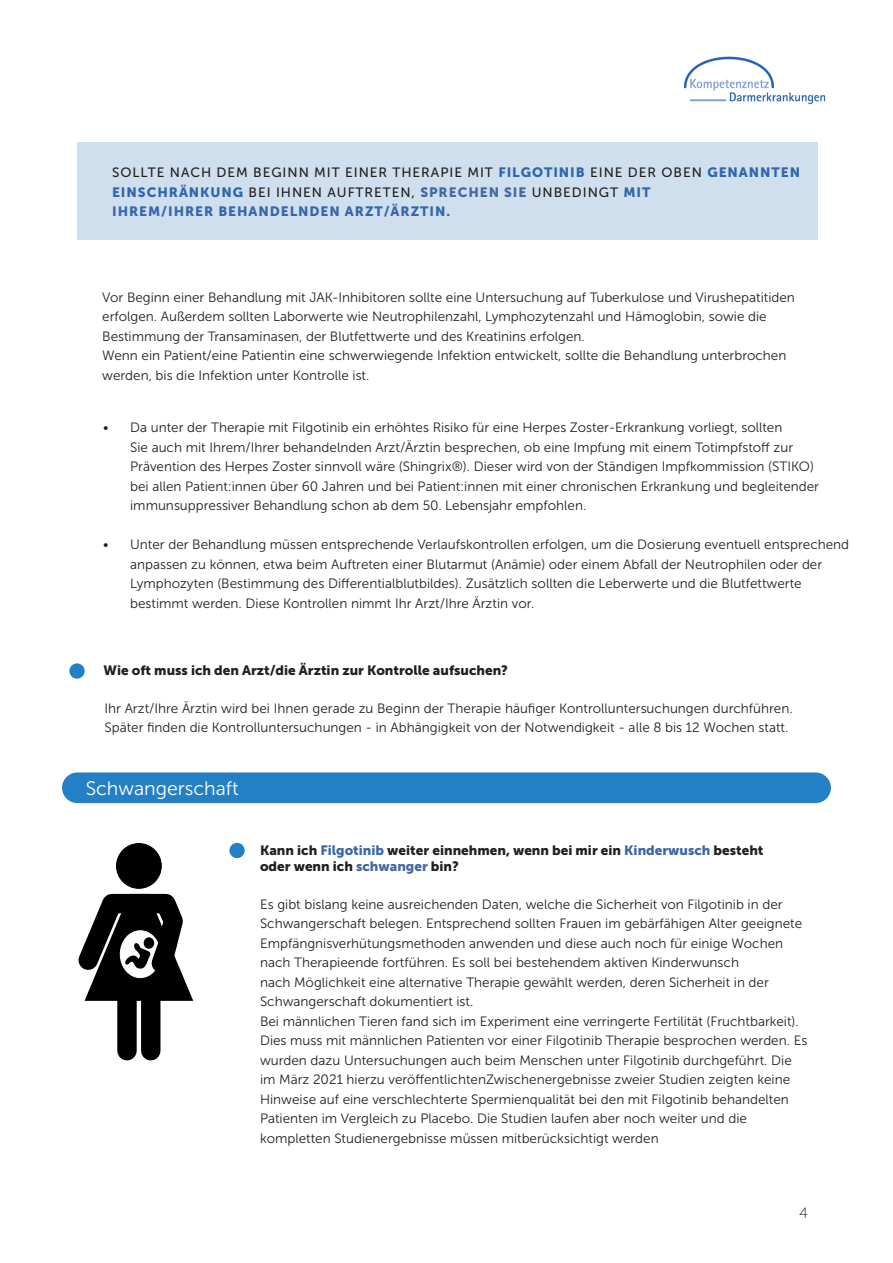
<style>
.page{position:relative;width:893px;height:1263px;background:#fff}
.page>*{position:absolute;margin:0;border:0;box-sizing:border-box;transform-origin:0 0}
.t1{font:19.5px "Museo Sans 300";color:#fff}
.t2{font:15px "Museo Sans 100";color:#231f20}
.t3{font:13.5px/19.5px "Museo Sans 300";color:#231f20}
.t4{font:13.5px/16.2px "Museo Sans 900";color:#231f20}
.t5{font:13.5px/19.5px "Museo Sans 500";letter-spacing:.07em;color:#231f20}
.t6{font:13.5px "Museo Sans 900";letter-spacing:.07em;color:#3867a9}
.s1{font-family:"Museo Sans 900";color:#2e67ad}
.s2{font-family:"Museo Sans 900";color:#4368a3}
.s3{font-family:"Museo Sans 900";color:#3867a9}
.s4{color:#3b66a7}
.s5{color:#4466a2}
</style>
<div class="page">
<img style="left:684px;top:56px;width:142px;height:49px">
<div style="left:62px;top:772px;width:769px;height:31px;background:#2380c4;border-radius:15px"></div>
<div style="left:117px;top:964px;width:20px;height:87px;background:#000001"></div>
<div style="left:141px;top:964px;width:19px;height:87px;background:#000001"></div>
<div style="left:116px;top:843px;width:45px;height:45px;background:#000001;border-radius:50%"></div>
<div style="left:116px;top:843px;width:46px;height:46px;border:1px solid #000001;border-radius:50%"></div>
<svg style="left:78px;top:884px;width:115px;height:117px"></svg>
<div style="left:229px;top:843px;width:16px;height:15px;background:#2380c4;border-radius:50%"></div>
<div style="left:69px;top:663px;width:16px;height:16px;background:#2380c4;border-radius:50%"></div>
<div style="left:77px;top:142px;width:740px;height:98px;background:#d0dfee"></div>
<p class="t5" style="left:112px;top:163px;width:690px">SOLLTE NACH DEM BEGINN MIT EINER THERAPIE MIT <span class="s1">FILGOTINIB</span> EINE DER OBEN <span class="s1">GENANNTEN<br>EINSCHRÄNKUNG</span> BEI IHNEN AUFTRETEN, <span class="s2">SPRECHEN SIE</span> UNBEDINGT <span class="s3">MIT</span></p>
<p class="t6" style="left:112px;top:204px;width:340px">IHREM/IHRER BEHANDELNDEN ARZT/ÄRZTIN.</p>
<p class="t3" style="left:102px;top:287px;width:694px">Vor Beginn einer Behandlung mit JAK-Inhibitoren sollte eine Untersuchung auf Tuberkulose und Virushepatitiden erfolgen. Außerdem sollten Laborwerte wie Neutrophilenzahl, Lymphozytenzahl und Hämoglobin, sowie die<br>Bestimmung der Transaminasen, der Blutfettwerte und des Kreatinins erfolgen.</p>
<p class="t3" style="left:102px;top:346px;width:686px">Wenn ein Patient/eine Patientin eine schwerwiegende Infektion entwickelt, sollte die Behandlung unterbrochen werden, bis die Infektion unter Kontrolle ist.</p>
<p class="t3" style="left:130px;top:418px;width:690px;text-indent:-27px">• Da unter der Therapie mit Filgotinib ein erhöhtes Risiko für eine Herpes Zoster-Erkrankung vorliegt, sollten<br>Sie auch mit Ihrem/Ihrer behandelnden Arzt/Ärztin besprechen, ob eine Impfung mit einem Totimpfstoff zur Prävention des Herpes Zoster sinnvoll wäre (Shingrix®). Dieser wird von der Ständigen Impfkommission (STIKO) bei allen Patient:innen über 60 Jahren und bei Patient:innen mit einer chronischen Erkrankung und begleitender immunsuppressiver Behandlung schon ab dem 50. Lebensjahr empfohlen.</p>
<p class="t3" style="left:130px;top:535px;width:720px;text-indent:-27px">• Unter der Behandlung müssen entsprechende Verlaufskontrollen erfolgen, um die Dosierung eventuell entsprechend anpassen zu können, etwa beim Auftreten einer Blutarmut (Anämie) oder einem Abfall der Neutrophilen oder der Lymphozyten (Bestimmung des Differentialblutbildes). Zusätzlich sollten die Leberwerte und die Blutfettwerte bestimmt werden. Diese Kontrollen nimmt Ihr Arzt/Ihre Ärztin vor.</p>
<p class="t4" style="left:104px;top:662px;width:406px">Wie oft muss ich den Arzt/die Ärztin zur Kontrolle aufsuchen?</p>
<p class="t3" style="left:105px;top:698px;width:690px">Ihr Arzt/Ihre Ärztin wird bei Ihnen gerade zu Beginn der Therapie häufiger Kontrolluntersuchungen durchführen.<br>Später finden die Kontrolluntersuchungen - in Abhängigkeit von der Notwendigkeit - alle 8 bis 12 Wochen statt.</p>
<p class="t1" style="left:86px;top:778px;width:154px">Schwangerschaft</p>
<p class="t4" style="left:260px;top:842px;width:505px">Kann ich <span class="s4">Filgotinib</span> weiter einnehmen, wenn bei mir ein <span class="s4">Kinderwusch</span> besteht oder wenn ich <span class="s5">schwanger</span> bin?</p>
<p class="t3" style="left:260px;top:894px;width:544px">Es gibt bislang keine ausreichenden Daten, welche die Sicherheit von Filgotinib in der Schwangerschaft belegen. Entsprechend sollten Frauen im gebärfähigen Alter geeignete Empfängnisverhütungsmethoden anwenden und diese auch noch für einige Wochen nach Therapieende fortführen. Es soll bei bestehendem aktiven Kinderwunsch</p>
<p class="t3" style="left:260px;top:972px;width:510px">nach Möglichkeit eine alternative Therapie gewählt werden, deren Sicherheit in der<br>Schwangerschaft dokumentiert ist.</p>
<p class="t3" style="left:260px;top:1011px;width:549px">Bei männlichen Tieren fand sich im Experiment eine verringerte Fertilität (Fruchtbarkeit).<br>Dies muss mit männlichen Patienten vor einer Filgotinib Therapie besprochen werden. Es wurden dazu Untersuchungen auch beim Menschen unter Filgotinib durchgeführt. Die im März 2021 hierzu veröffentlichtenZwischenergebnisse zweier Studien zeigten keine Hinweise auf eine verschlechterte Spermienqualität bei den mit Filgotinib behandelten Patienten im Vergleich zu Placebo. Die Studien laufen aber noch weiter und die kompletten Studienergebnisse müssen mitberücksichtigt werden</p>
<p class="t2" style="left:799px;top:1205px;width:10px">4</p>
</div>
